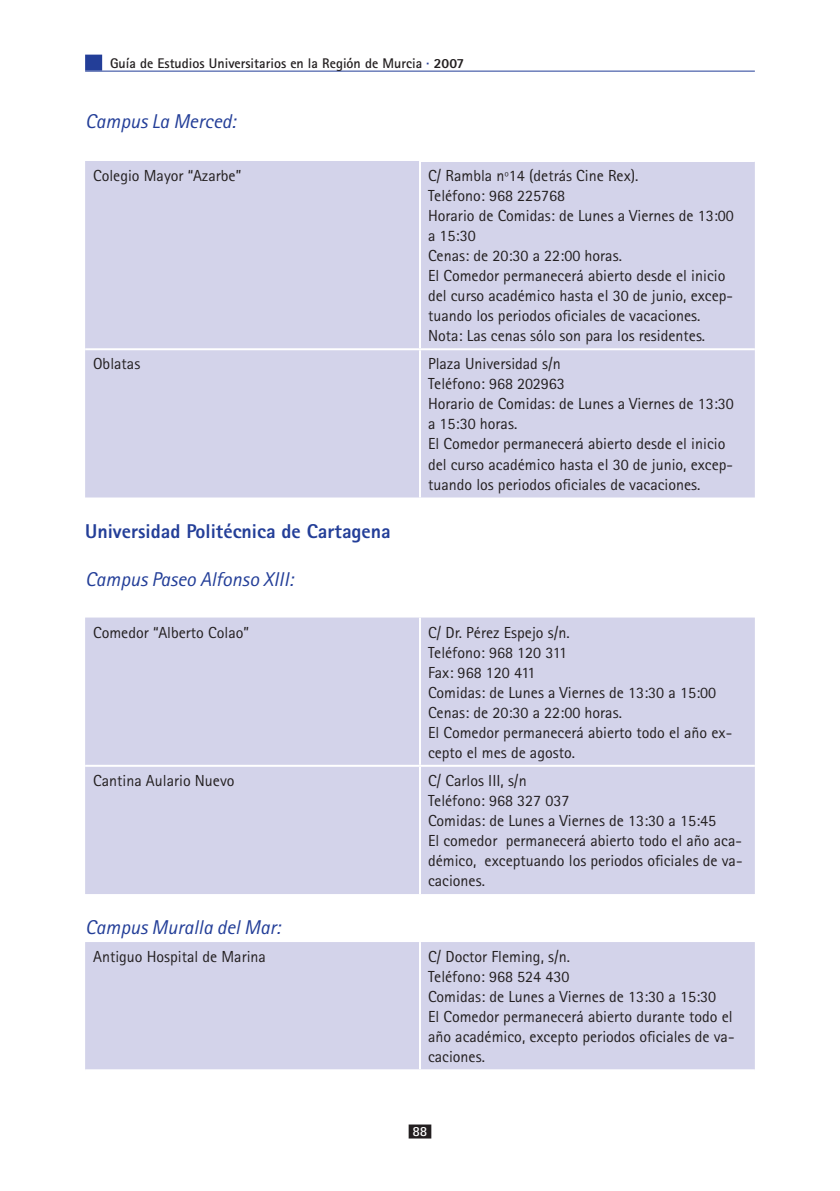
<style>
.page{position:relative;width:840px;height:1191px;background:#fff}
.page>*{position:absolute;margin:0;border:0;box-sizing:border-box;transform-origin:0 0}
.t1{font:italic 20px "Rotis Sans Serif";color:#233e98}
.t2{font:800 20px "Rotis Sans Serif";color:#233e98}
.t3{font:16px/20px "Rotis Sans Serif";color:#231f20}
.t4{font:700 14px "Rotis Sans Serif";color:#231f20}
.t5{font:700 14px "Rotis Sans Serif";color:#fff}
.s1{color:#233e98}
.s2{font-weight:800}
</style>
<div class="page">
<div style="left:408px;top:1124px;width:23px;height:14px;background:#231f20"></div>
<div style="left:85px;top:55px;width:17px;height:16px;background:#233e98"></div>
<hr style="left:85px;top:71px;width:669px;height:1px;background:#233e98">
<div style="left:85px;top:161px;width:669px;height:336px;background:#d3d3ea"></div>
<hr style="left:85px;top:348px;width:335px;height:2px;background:#fff">
<hr style="left:419px;top:162px;width:2px;height:186px;background:#fff">
<hr style="left:419px;top:160px;width:335px;height:2px;background:#fff">
<hr style="left:419px;top:350px;width:2px;height:147px;background:#fff">
<hr style="left:420px;top:348px;width:334px;height:2px;background:#fff">
<div style="left:85px;top:617px;width:669px;height:277px;background:#d3d3ea"></div>
<hr style="left:419px;top:617px;width:2px;height:148px;background:#fff">
<hr style="left:419px;top:767px;width:2px;height:127px;background:#fff">
<hr style="left:85px;top:765px;width:335px;height:2px;background:#fff">
<hr style="left:420px;top:765px;width:334px;height:2px;background:#fff">
<div style="left:85px;top:942px;width:669px;height:127px;background:#d3d3ea"></div>
<hr style="left:419px;top:942px;width:2px;height:127px;background:#fff">
<p class="t4" style="left:110px;top:54px;width:355px">Guía de Estudios Universitarios en la Región de Murcia <span class="s1">·</span> <span class="s2">2007</span></p>
<p class="t1" style="left:85px;top:109px;width:152px">Campus La Merced:</p>
<p class="t3" style="left:93px;top:166px;width:150px">Colegio Mayor “Azarbe”</p>
<p class="t3" style="left:428px;top:166px;width:307px">C/ Rambla nº14 (detrás Cine Rex).<br>Teléfono: 968 225768<br>Horario de Comidas: de Lunes a Viernes de 13:00 a 15:30<br>Cenas: de 20:30 a 22:00 horas.<br>El Comedor permanecerá abierto desde el inicio del curso académico hasta el 30 de junio, excep&shy;tuando los periodos oficiales de vacaciones.<br>Nota: Las cenas sólo son para los residentes.</p>
<p class="t3" style="left:93px;top:354px;width:49px">Oblatas</p>
<p class="t3" style="left:428px;top:354px;width:307px">Plaza Universidad s/n<br>Teléfono: 968 202963<br>Horario de Comidas: de Lunes a Viernes de 13:30 a 15:30 horas.<br>El Comedor permanecerá abierto desde el inicio del curso académico hasta el 30 de junio, excep&shy;tuando los periodos oficiales de vacaciones.</p>
<p class="t2" style="left:85px;top:518px;width:307px">Universidad Politécnica de Cartagena</p>
<p class="t1" style="left:85px;top:567px;width:209px">Campus Paseo Alfonso XIII:</p>
<p class="t3" style="left:93px;top:622px;width:157px">Comedor “Alberto Colao”</p>
<p class="t3" style="left:428px;top:622px;width:305px">C/ Dr. Pérez Espejo s/n.<br>Teléfono: 968 120 311<br>Fax: 968 120 411<br>Comidas: de Lunes a Viernes de 13:30 a 15:00<br>Cenas: de 20:30 a 22:00 horas.<br>El Comedor permanecerá abierto todo el año ex&shy;cepto el mes de agosto.</p>
<p class="t3" style="left:93px;top:770px;width:143px">Cantina Aulario Nuevo</p>
<p class="t3" style="left:428px;top:770px;width:316px">C/ Carlos III, s/n<br>Teléfono: 968 327 037<br>Comidas: de Lunes a Viernes de 13:30 a 15:45<br>El comedor permanecerá abierto todo el año aca&shy;démico, exceptuando los periodos oficiales de va&shy;caciones.</p>
<p class="t1" style="left:85px;top:915px;width:196px">Campus Muralla del Mar:</p>
<p class="t3" style="left:93px;top:946px;width:174px">Antiguo Hospital de Marina</p>
<p class="t3" style="left:428px;top:946px;width:308px">C/ Doctor Fleming, s/n.<br>Teléfono: 968 524 430<br>Comidas: de Lunes a Viernes de 13:30 a 15:30<br>El Comedor permanecerá abierto durante todo el año académico, excepto periodos oficiales de va&shy;caciones.</p>
<p class="t5" style="left:412px;top:1122px;width:17px">88</p>
</div>
